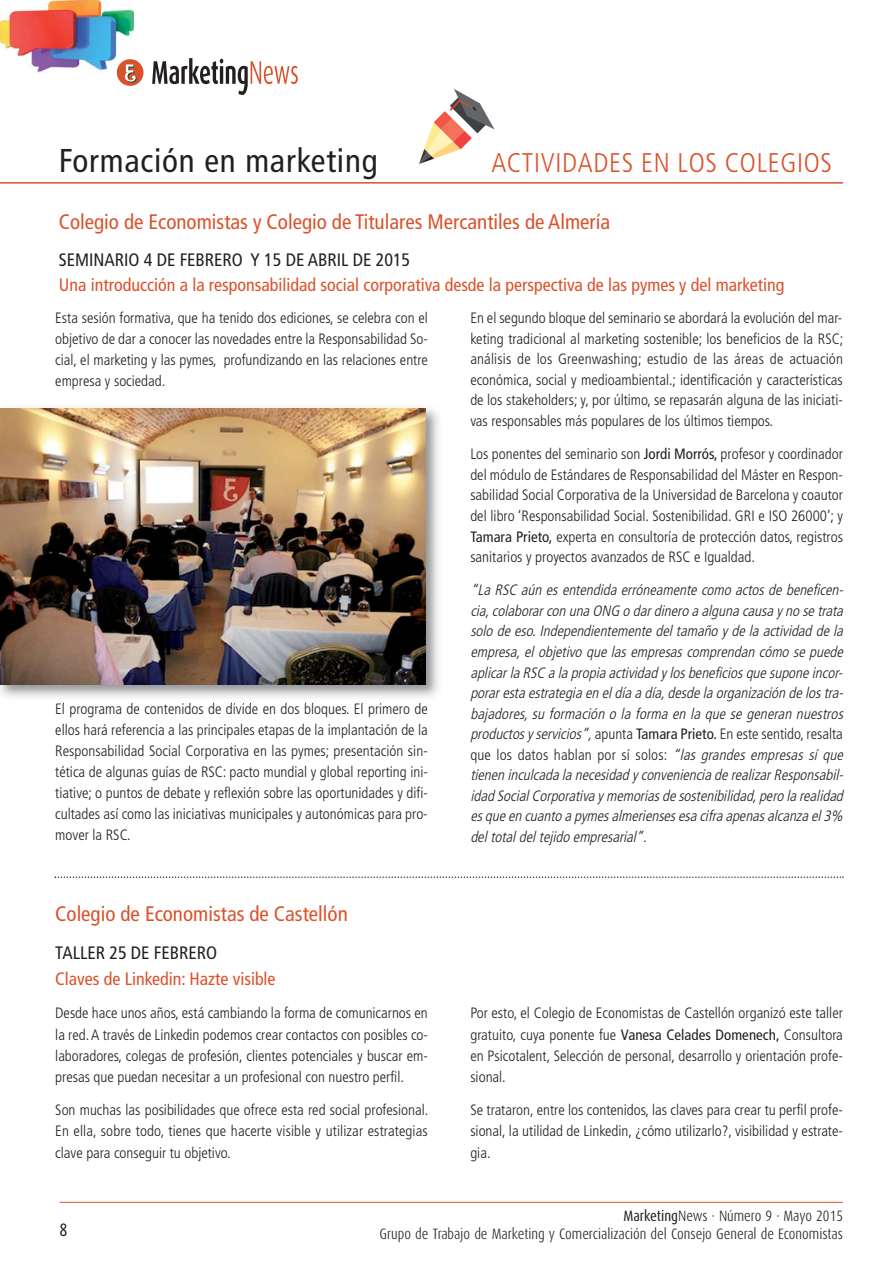
<style>
.page{position:relative;width:893px;height:1263px;background:#fff}
.page>*{position:absolute;margin:0;border:0;box-sizing:border-box;transform-origin:0 0}
.t1{font:condensed 33px "Frutiger";letter-spacing:.025em;color:#231f20}
.t2{font:300 condensed 27px "Frutiger";letter-spacing:.025em;color:#da522b}
.t3{font:condensed 21px "Frutiger";color:#da522b}
.t4{font:condensed 18px "Frutiger";color:#da522b}
.t5{font:condensed 18px "Frutiger";color:#231f20}
.t6{font:18px "Dax Condensed";color:#231f20}
.t7{font:300 condensed 15px/21px "Frutiger";color:#231f20;text-align:justify}
.t8{font:italic 300 condensed 15px/20.5px "Frutiger";color:#231f20}
.t9{font:300 15px "Dax Condensed";color:#231f20}
.s1{font-weight:400}
.s2{font-style:normal}
.s3{font-weight:400;font-style:normal}
</style>
<div class="page">
<hr style="left:60px;top:1202px;width:783px;height:1px;background:#da522b">
<img style="left:0;top:0;width:134px;height:73px">
<svg style="left:152px;top:58px;width:146px;height:37px"></svg>
<div style="left:117px;top:59px;width:26px;height:27px;background:#da522b;border-radius:50%"></div>
<svg style="left:125px;top:64px;width:12px;height:19px"></svg>
<svg style="left:55px;top:876px;width:789px;height:2px"></svg>
<svg style="left:419px;top:89px;width:75px;height:75px"></svg>
<hr style="left:0;top:182px;width:843px;height:2px;background:#da522b">
<img style="left:0;top:408px;width:439px;height:296px">
<img style="left:56px;top:703px;width:100px;height:1px">
<img style="left:0;top:409px;width:425px;height:275px">
<h1 class="t1" style="left:59px;top:148px;width:320px">Formación en marketing</h1>
<h2 class="t2" style="left:491px;top:152px;width:342px">ACTIVIDADES EN LOS COLEGIOS</h2>
<h3 class="t3" style="left:59px;top:213px;width:553px">Colegio de Economistas y Colegio de Titulares Mercantiles de Almería</h3>
<p class="t5" style="left:59px;top:252px;width:353px">SEMINARIO 4 DE FEBRERO Y 15 DE ABRIL DE 2015</p>
<p class="t4" style="left:59px;top:278px;width:727px">Una introducción a la responsabilidad social corporativa desde la perspectiva de las pymes y del marketing</p>
<p class="t7" style="left:55px;top:309px;width:374px">Esta sesión formativa, que ha tenido dos ediciones, se celebra con el objetivo de dar a conocer las novedades entre la Responsabilidad So&shy;cial, el marketing y las pymes, profundizando en las relaciones entre empresa y sociedad.</p>
<p class="t7" style="left:55px;top:699px;width:374px">El programa de contenidos de divide en dos bloques. El primero de ellos hará referencia a las principales etapas de la implantación de la Responsabilidad Social Corporativa en las pymes; presentación sin&shy;tética de algunas guías de RSC: pacto mundial y global reporting ini&shy;tiative; o puntos de debate y reflexión sobre las oportunidades y difi&shy;cultades así como las iniciativas municipales y autonómicas para pro&shy;mover la RSC.</p>
<h3 class="t3" style="left:55px;top:905px;width:294px">Colegio de Economistas de Castellón</h3>
<p class="t5" style="left:55px;top:946px;width:163px">TALLER 25 DE FEBRERO</p>
<p class="t4" style="left:55px;top:971px;width:222px">Claves de Linkedin: Hazte visible</p>
<p class="t7" style="left:55px;top:1004px;width:374px">Desde hace unos años, está cambiando la forma de comunicarnos en la red. A través de Linkedin podemos crear contactos con posibles co&shy;laboradores, colegas de profesión, clientes potenciales y buscar em&shy;presas que puedan necesitar a un profesional con nuestro perfil.</p>
<p class="t7" style="left:55px;top:1101px;width:375px">Son muchas las posibilidades que ofrece esta red social profesional.<br>En ella, sobre todo, tienes que hacerte visible y utilizar estrategias clave para conseguir tu objetivo.</p>
<p class="t7" style="left:470px;top:309px;width:375px;line-height:20.5px">En el segundo bloque del seminario se abordará la evolución del mar&shy;keting tradicional al marketing sostenible; los beneficios de la RSC; análisis de los Greenwashing; estudio de las áreas de actuación económica, social y medioambiental.; identificación y características de los stakeholders; y, por último, se repasarán alguna de las iniciati&shy;vas responsables más populares de los últimos tiempos.</p>
<p class="t7" style="left:470px;top:445px;width:374px;line-height:20.5px">Los ponentes del seminario son <span class="s1">Jordi Morrós,</span> profesor y coordinador del módulo de Estándares de Responsabilidad del Máster en Respon&shy;sabilidad Social Corporativa de la Universidad de Barcelona y coautor del libro ‘Responsabilidad Social. Sostenibilidad. GRI e ISO 26000’; y <span class="s1">Tamara Prieto,</span> experta en consultoría de protección datos, registros sanitarios y proyectos avanzados de RSC e Igualdad.</p>
<p class="t8" style="left:470px;top:581px;width:377px">“La RSC aún es entendida erróneamente como actos de beneficen&shy;cia,colaborarcon una ONG o dardinero a alguna causa y no se trata solo de eso.Independientemente del tamaño y de la actividad de la empresa,el objetivo que las empresas comprendan cómo se puede aplicarla RSC a la propia actividad y losbeneficiosque supone incor&shy;poraresta estrategia en eldía a día,desde la organización de lostra&shy;bajadores, su formación o la forma en la que se generan nuestros productosy servicios”,<span class="s2">apunta</span> <span class="s3">Tamara Prieto.</span> <span class="s2">En este sentido, resalta que los datos hablan por sí solos:</span> “las grandes empresas sí que tienen inculcada la necesidad y conveniencia de realizarResponsabil&shy;idad SocialCorporativa y memoriasde sostenibilidad,pero la realidad esque en cuanto a pymesalmeriensesesa cifra apenasalcanza el3% deltotaldeltejido empresarial”.</p>
<p class="t7" style="left:470px;top:1004px;width:374px">Por esto, el Colegio de Economistas de Castellón organizó este taller gratuito, cuya ponente fue <span class="s1">Vanesa Celades Domenech,</span> Consultora en Psicotalent, Selección de personal, desarrollo y orientación profe&shy;sional.</p>
<p class="t7" style="left:470px;top:1101px;width:374px">Se trataron, entre los contenidos, las claves para crear tu perfil profe&shy;sional, la utilidad de Linkedin, ¿cómo utilizarlo?, visibilidad y estrate&shy;gia.</p>
<p class="t9" style="left:623px;top:1209px;width:221px"><span class="s1">Marketing</span>News · Número 9 · Mayo 2015</p>
<p class="t6" style="left:60px;top:1222px;width:10px">8</p>
<p class="t9" style="left:380px;top:1227px;width:465px">Grupo de Trabajo de Marketing y Comercialización del Consejo General de Economistas</p>
</div>
